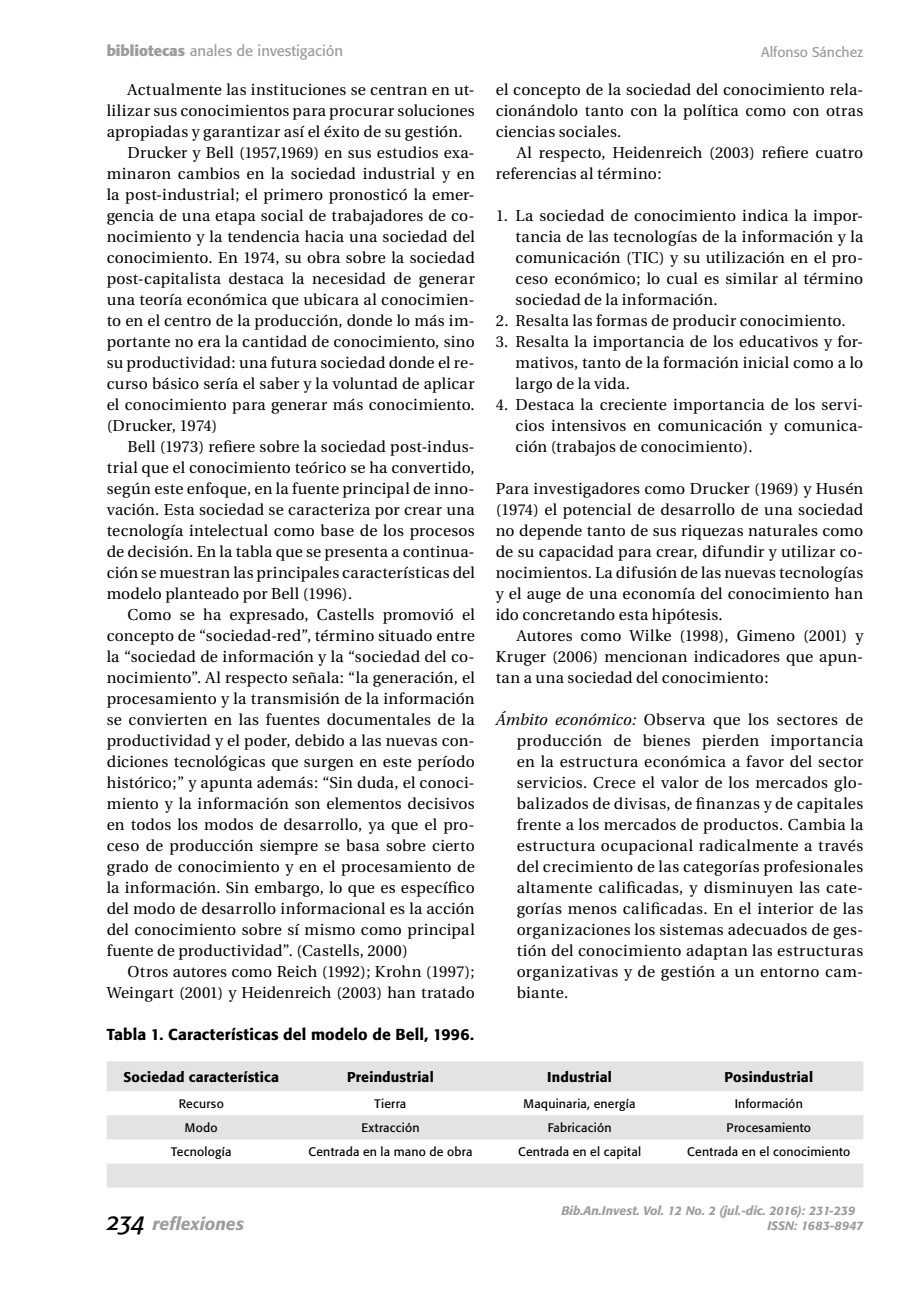
<style>
.page{position:relative;width:913px;height:1290px;background:#fff}
.page>*{position:absolute;margin:0;border:0;box-sizing:border-box;transform-origin:0 0}
.t1{font:italic 500 17.5px "Formata";color:#9d9d9c}
.t2{font:15.75px/21px "Utopia";letter-spacing:.015em;color:#000;text-align:justify}
.t3{font:500 15.75px "Formata";letter-spacing:.01em;color:#000}
.t4{font:14.88px "Formata";color:#9d9d9c}
.t5{font:500 14px "Formata";letter-spacing:.015em;color:#000}
.t6{font:14px "Formata";color:#9d9d9c}
.t7{font:12.25px "Formata";letter-spacing:.02em;color:#000}
.t8{font:italic 500 12.25px "Formata";color:#9d9d9c}
.s1{font-weight:700}
.s2{font-style:italic}
</style>
<div class="page">
<svg style="left:107px;top:1061px;width:756px;height:126px;fill:#e3e3e3"></svg>
<p class="t4" style="left:107px;top:42px;width:238px"><span class="s1">bibliotecas</span> anales de investigación</p>
<p class="t2" style="left:128px;top:80px;width:349px">Actualmente las instituciones se centran en ut-</p>
<p class="t2" style="left:107px;top:101px;width:369px">lilizar sus conocimientos para procurar soluciones</p>
<p class="t2" style="left:107px;top:122px;width:357px">apropiadas y garantizar así el éxito de su gestión.</p>
<p class="t2" style="left:128px;top:143px;width:349px">Drucker y Bell (1957,1969) en sus estudios exa-</p>
<p class="t2" style="left:107px;top:164px;width:369px">minaron cambios en la sociedad industrial y en</p>
<p class="t2" style="left:107px;top:185px;width:369px">la post-industrial; el primero pronosticó la emer-</p>
<p class="t2" style="left:107px;top:206px;width:369px">gencia de una etapa social de trabajadores de co-</p>
<p class="t2" style="left:107px;top:227px;width:370px">nocimiento y la tendencia hacia una sociedad del</p>
<p class="t2" style="left:107px;top:248px;width:370px">conocimiento. En 1974, su obra sobre la sociedad</p>
<p class="t2" style="left:107px;top:269px;width:370px">post-capitalista destaca la necesidad de generar</p>
<p class="t2" style="left:107px;top:290px;width:369px">una teoría económica que ubicara al conocimien-</p>
<p class="t2" style="left:107px;top:311px;width:369px">to en el centro de la producción, donde lo más im-</p>
<p class="t2" style="left:107px;top:332px;width:370px">portante no era la cantidad de conocimiento, sino</p>
<p class="t2" style="left:107px;top:353px;width:369px">su productividad: una futura sociedad donde el re-</p>
<p class="t2" style="left:107px;top:374px;width:369px">curso básico sería el saber y la voluntad de aplicar</p>
<p class="t2" style="left:107px;top:395px;width:370px">el conocimiento para generar más conocimiento.</p>
<p class="t2" style="left:107px;top:416px;width:112px">(Drucker, 1974)</p>
<p class="t2" style="left:128px;top:437px;width:349px">Bell (1973) refiere sobre la sociedad post-indus-</p>
<p class="t2" style="left:107px;top:458px;width:370px">trial que el conocimiento teórico se ha convertido,</p>
<p class="t2" style="left:107px;top:479px;width:369px">según este enfoque, en la fuente principal de inno-</p>
<p class="t2" style="left:107px;top:500px;width:369px">vación. Esta sociedad se caracteriza por crear una</p>
<p class="t2" style="left:107px;top:521px;width:369px">tecnología intelectual como base de los procesos</p>
<p class="t2" style="left:107px;top:542px;width:369px">de decisión. En la tabla que se presenta a continua-</p>
<p class="t2" style="left:107px;top:563px;width:370px">ción se muestran las principales características del</p>
<p class="t2" style="left:107px;top:584px;width:247px">modelo planteado por Bell (1996).</p>
<p class="t2" style="left:128px;top:605px;width:349px">Como se ha expresado, Castells promovió el</p>
<p class="t2" style="left:107px;top:626px;width:370px">concepto de “sociedad-red”, término situado entre</p>
<p class="t2" style="left:107px;top:647px;width:369px">la “sociedad de información y la “sociedad del co-</p>
<p class="t2" style="left:107px;top:668px;width:369px">nocimiento”. Al respecto señala: “la generación, el</p>
<p class="t2" style="left:107px;top:689px;width:369px">procesamiento y la transmisión de la información</p>
<p class="t2" style="left:107px;top:710px;width:369px">se convierten en las fuentes documentales de la</p>
<p class="t2" style="left:107px;top:731px;width:369px">productividad y el poder, debido a las nuevas con-</p>
<p class="t2" style="left:107px;top:752px;width:369px">diciones tecnológicas que surgen en este período</p>
<p class="t2" style="left:107px;top:773px;width:369px">histórico;” y apunta además: “Sin duda, el conoci-</p>
<p class="t2" style="left:107px;top:794px;width:370px">miento y la información son elementos decisivos</p>
<p class="t2" style="left:107px;top:815px;width:369px">en todos los modos de desarrollo, ya que el pro-</p>
<p class="t2" style="left:107px;top:836px;width:369px">ceso de producción siempre se basa sobre cierto</p>
<p class="t2" style="left:107px;top:857px;width:370px">grado de conocimiento y en el procesamiento de</p>
<p class="t2" style="left:107px;top:878px;width:370px">la información. Sin embargo, lo que es específico</p>
<p class="t2" style="left:107px;top:899px;width:369px">del modo de desarrollo informacional es la acción</p>
<p class="t2" style="left:107px;top:920px;width:369px">del conocimiento sobre sí mismo como principal</p>
<p class="t2" style="left:107px;top:941px;width:303px">fuente de productividad”. (Castells, 2000)</p>
<p class="t2" style="left:128px;top:962px;width:349px">Otros autores como Reich (1992); Krohn (1997);</p>
<p class="t2" style="left:107px;top:983px;width:369px">Weingart (2001) y Heidenreich (2003) han tratado</p>
<p class="t6" style="left:761px;top:43px;width:104px">Alfonso Sánchez</p>
<p class="t2" style="left:496px;top:80px;width:369px">el concepto de la sociedad del conocimiento rela&shy;cionándolo tanto con la política como con otras ciencias sociales.</p>
<p class="t2" style="left:496px;top:143px;width:369px;text-indent:21px">Al respecto, Heidenreich (2003) refiere cuatro referencias al término:</p>
<p class="t2" style="left:515px;top:206px;width:349px;text-indent:-20px">1. La sociedad de conocimiento indica la impor&shy;tancia de las tecnologías de la información y la comunicación (TIC) y su utilización en el pro&shy;ceso económico; lo cual es similar al término sociedad de la información.</p>
<p class="t2" style="left:496px;top:311px;width:351px">2. Resalta las formas de producir conocimiento.</p>
<p class="t2" style="left:515px;top:332px;width:349px;text-indent:-20px">3. Resalta la importancia de los educativos y for&shy;mativos, tanto de la formación inicial como a lo largo de la vida.</p>
<p class="t2" style="left:515px;top:395px;width:349px;text-indent:-20px">4. Destaca la creciente importancia de los servi&shy;cios intensivos en comunicación y comunica&shy;ción (trabajos de conocimiento).</p>
<p class="t2" style="left:496px;top:479px;width:369px">Para investigadores como Drucker (1969) y Husén (1974) el potencial de desarrollo de una sociedad no depende tanto de sus riquezas naturales como de su capacidad para crear, difundir y utilizar co&shy;nocimientos. La difusión de las nuevas tecnologías y el auge de una economía del conocimiento han ido concretando esta hipótesis.</p>
<p class="t2" style="left:496px;top:626px;width:369px;text-indent:21px">Autores como Wilke (1998), Gimeno (2001) y Kruger (2006) mencionan indicadores que apun&shy;tan a una sociedad del conocimiento:</p>
<p class="t2" style="left:517px;top:710px;width:348px;text-indent:-21px"><span class="s2">Ámbito económico:</span> Observa que los sectores de producción de bienes pierden importancia en la estructura económica a favor del sector servicios. Crece el valor de los mercados glo&shy;balizados de divisas, de finanzas y de capitales frente a los mercados de productos. Cambia la estructura ocupacional radicalmente a través del crecimiento de las categorías profesionales altamente calificadas, y disminuyen las cate&shy;gorías menos calificadas. En el interior de las organizaciones los sistemas adecuados de ges&shy;tión del conocimiento adaptan las estructuras organizativas y de gestión a un entorno cam&shy;biante.</p>
<p class="t3" style="left:107px;top:1025px;width:369px">Tabla 1. Características del modelo de Bell, 1996.</p>
<p class="t5" style="left:123px;top:1068px;width:157px">Sociedad característica</p>
<p class="t5" style="left:347px;top:1068px;width:88px">Preindustrial</p>
<p class="t5" style="left:547px;top:1068px;width:66px">Industrial</p>
<p class="t5" style="left:724px;top:1068px;width:90px">Posindustrial</p>
<p class="t7" style="left:179px;top:1096px;width:47px">Recurso</p>
<p class="t7" style="left:374px;top:1096px;width:33px">Tierra</p>
<p class="t7" style="left:524px;top:1096px;width:113px">Maquinaria, energía</p>
<p class="t7" style="left:735px;top:1096px;width:70px">Información</p>
<p class="t7" style="left:185px;top:1120px;width:34px">Modo</p>
<p class="t7" style="left:361px;top:1120px;width:60px">Extracción</p>
<p class="t7" style="left:548px;top:1120px;width:65px">Fabricación</p>
<p class="t7" style="left:726px;top:1120px;width:86px">Procesamiento</p>
<p class="t7" style="left:171px;top:1144px;width:62px">Tecnología</p>
<p class="t7" style="left:308px;top:1144px;width:166px">Centrada en la mano de obra</p>
<p class="t7" style="left:518px;top:1144px;width:125px">Centrada en el capital</p>
<p class="t7" style="left:687px;top:1144px;width:165px">Centrada en el conocimiento</p>
<p class="t8" style="left:561px;top:1203px;width:295px">Bib.An.Invest. Vol. 12 No. 2 (jul.-dic. 2016): 231-239</p>
<p class="t1" style="left:153px;top:1213px;width:93px">reflexiones</p>
<p class="t8" style="left:767px;top:1218px;width:97px">ISSN: 1683-8947</p>
</div>
